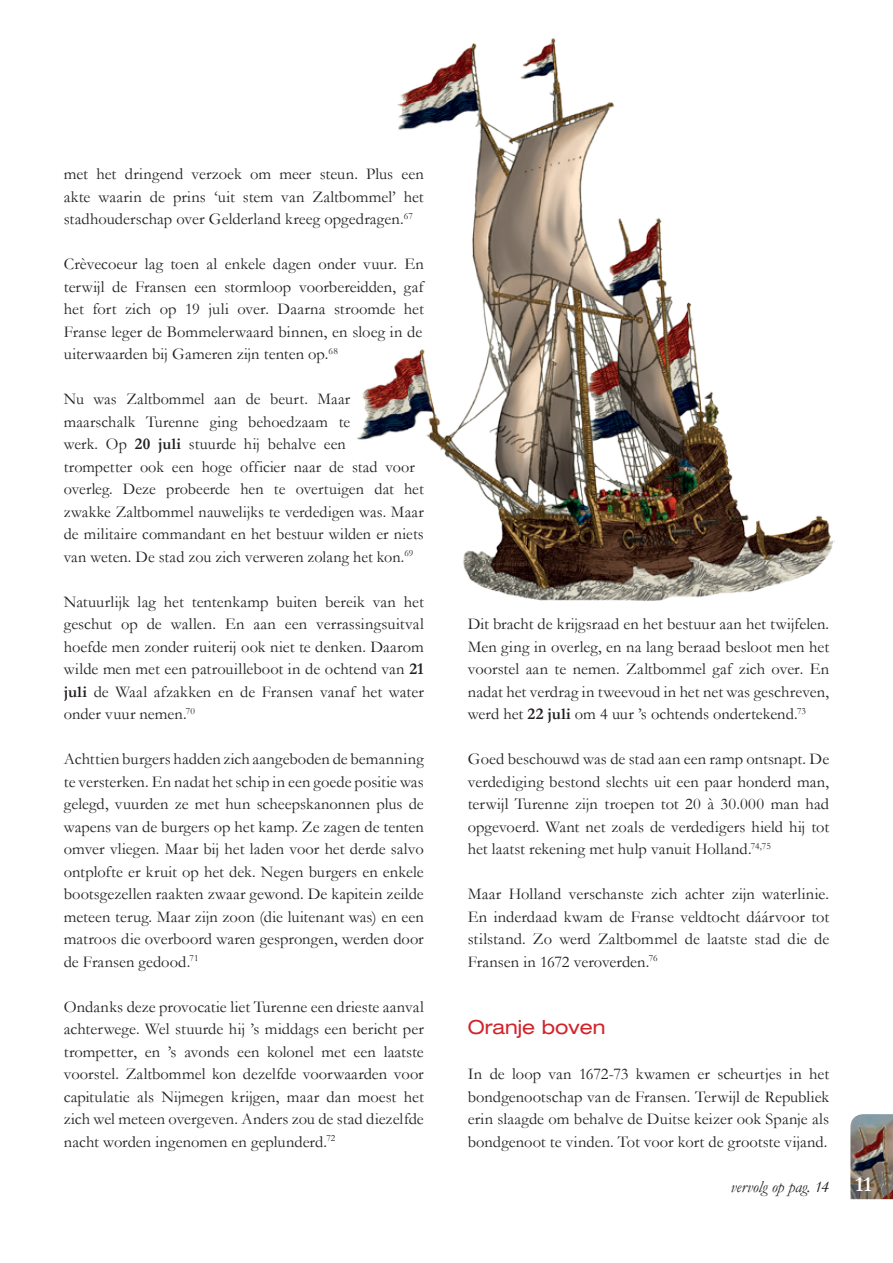
<style>
.page{position:relative;width:893px;height:1263px;background:#fff}
.page>*{position:absolute;margin:0;border:0;box-sizing:border-box;transform-origin:0 0}
.t1{font:expanded 19.5px "Helvetica Neue";color:#d1232a}
.t2{font:16.5px/22.5px "Garamond";letter-spacing:.005em;color:#231f20;text-align:justify}
.t3{font:italic 16.5px "Garamond";letter-spacing:.005em;color:#231f20}
.s1{font-weight:700}
.s2{font-weight:700;font-style:normal;font-size:21px;color:#fff}
</style>
<div class="page">
<img style="left:357px;top:38px;width:477px;height:563px">
<img style="left:850px;top:1114px;width:43px;height:85px">
<p class="t2" style="left:64px;top:162px;width:362px">met het dringend verzoek om meer steun. Plus een akte waarin de prins ‘uit stem van Zaltbommel’ het stadhouderschap over Gelderland kreeg opgedragen.<sup>67</sup></p>
<p class="t2" style="left:64px;top:252px;width:362px">Crèvecoeur lag toen al enkele dagen onder vuur. En terwijl de Fransen een stormloop voorbereidden, gaf het fort zich op 19 juli over. Daarna stroomde het Franse leger de Bommelerwaard binnen, en sloeg in de uiterwaarden bij Gameren zijn tenten op.<sup>68</sup></p>
<p class="t2" style="left:64px;top:387px;width:362px;text-align:left">Nu was Zaltbommel aan de beurt. Maar maarschalk Turenne ging behoedzaam te<br>werk. Op <span class="s1">20 juli</span> stuurde hij behalve een<br>trompetter ook een hoge officier naar de stad voor overleg. Deze probeerde hen te overtuigen dat het zwakke Zaltbommel nauwelijks te verdedigen was. Maar de militaire commandant en het bestuur wilden er niets van weten. De stad zou zich verweren zolang het kon.<sup>69</sup></p>
<p class="t2" style="left:64px;top:590px;width:362px">Natuurlijk lag het tentenkamp buiten bereik van het geschut op de wallen. En aan een verrassingsuitval hoefde men zonder ruiterij ook niet te denken. Daarom wilde men met een patrouilleboot in de ochtend van <span class="s1">21 juli</span> de Waal afzakken en de Fransen vanaf het water onder vuur nemen.<sup>70</sup></p>
<p class="t2" style="left:64px;top:747px;width:362px">Achttien burgers hadden zich aangeboden de bemanning te versterken. En nadat het schip in een goede positie was gelegd, vuurden ze met hun scheepskanonnen plus de wapens van de burgers op het kamp. Ze zagen de tenten omver vliegen. Maar bij het laden voor het derde salvo ontplofte er kruit op het dek. Negen burgers en enkele bootsgezellen raakten zwaar gewond. De kapitein zeilde meteen terug. Maar zijn zoon (die luitenant was) en een matroos die overboord waren gesprongen, werden door de Fransen gedood.<sup>71</sup></p>
<p class="t2" style="left:64px;top:995px;width:362px">Ondanks deze provocatie liet Turenne een drieste aanval achterwege. Wel stuurde hij ’s middags een bericht per trompetter, en ’s avonds een kolonel met een laatste voorstel. Zaltbommel kon dezelfde voorwaarden voor capitulatie als Nijmegen krijgen, maar dan moest het zich wel meteen overgeven. Anders zou de stad diezelfde nacht worden ingenomen en geplunderd.<sup>72</sup></p>
<p class="t2" style="left:468px;top:612px;width:363px">Dit bracht de krijgsraad en het bestuur aan het twijfelen.<br>Men ging in overleg, en na lang beraad besloot men het voorstel aan te nemen. Zaltbommel gaf zich over. En nadat het verdrag in tweevoud in het net was geschreven, werd het <span class="s1">22 juli</span> om 4 uur ’s ochtends ondertekend.<sup>73</sup></p>
<p class="t2" style="left:468px;top:747px;width:363px">Goed beschouwd was de stad aan een ramp ontsnapt. De verdediging bestond slechts uit een paar honderd man, terwijl Turenne zijn troepen tot 20 à 30.000 man had opgevoerd. Want net zoals de verdedigers hield hij tot het laatst rekening met hulp vanuit Holland.<sup>74,75</sup></p>
<p class="t2" style="left:468px;top:882px;width:363px">Maar Holland verschanste zich achter zijn waterlinie.<br>En inderdaad kwam de Franse veldtocht dáárvoor tot stilstand. Zo werd Zaltbommel de laatste stad die de Fransen in 1672 veroverden.<sup>76</sup></p>
<p class="t1" style="left:468px;top:1015px;width:139px">Oranje boven</p>
<p class="t2" style="left:468px;top:1062px;width:363px">In de loop van 1672-73 kwamen er scheurtjes in het bondgenootschap van de Fransen. Terwijl de Republiek erin slaagde om behalve de Duitse keizer ook Spanje als bondgenoot te vinden. Tot voor kort de grootste vijand.</p>
<p class="t3" style="left:731px;top:1177px;width:142px">vervolg op pag. 14 <span class="s2">11</span></p>
</div>
